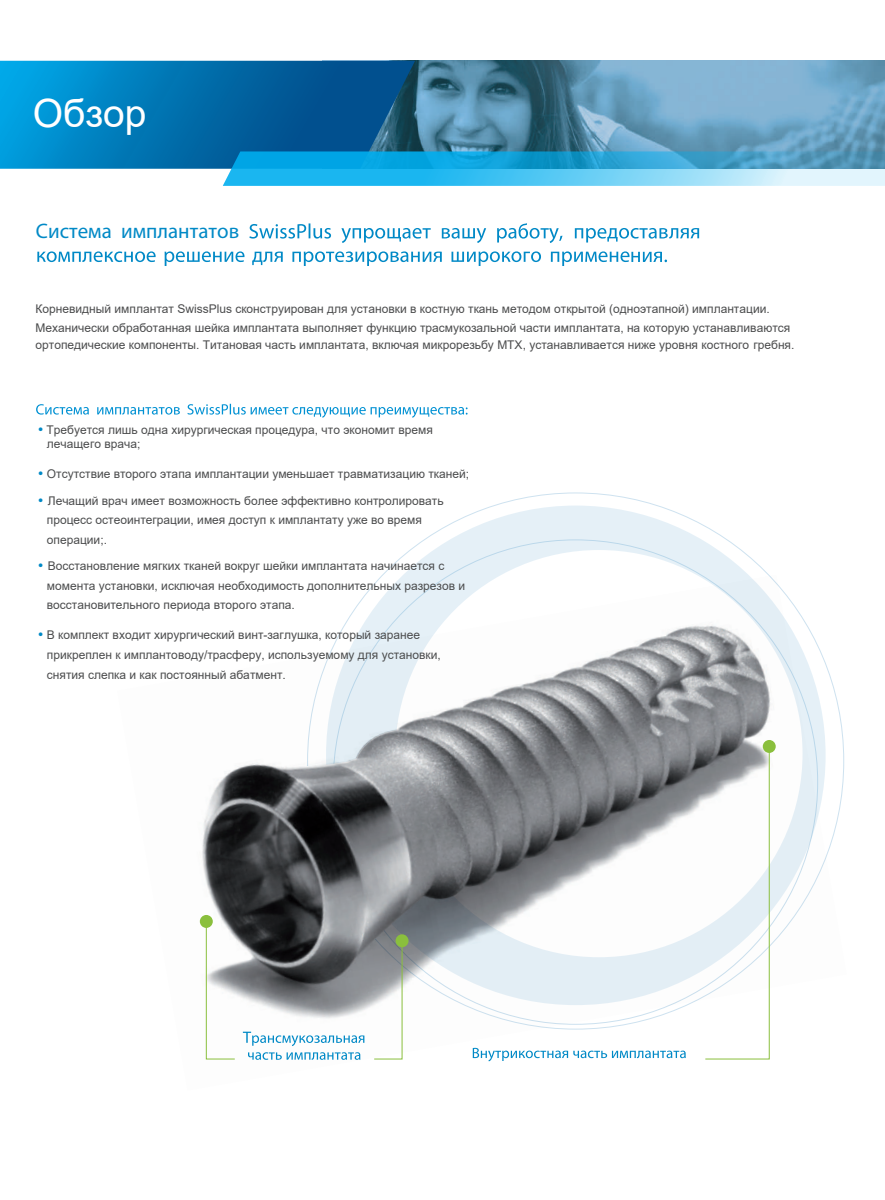
<style>
.page{position:relative;width:885px;height:1200px;background:#fff}
.page>*{position:absolute;margin:0;border:0;box-sizing:border-box;transform-origin:0 0}
.t1{font:39px "Arial";color:#fff}
.t2{font:21px "Myriad Pro";color:#0089c6}
.t3{font:12px/19.2px "Arial";color:#4b4c4d}
.s1{font-family:"Slate Pro";font-size:15px;color:#0089c6}
</style>
<div class="page">
<img style="left:415px;top:61px;width:470px;height:90px">
<svg style="left:0;top:61px;width:415px;height:108px"></svg>
<svg style="left:223px;top:151px;width:662px;height:35px"></svg>
<svg style="left:37px;top:223px;width:662px;height:43px"></svg>
<img style="left:199px;top:662px;width:646px;height:400px">
<svg style="left:326px;top:506px;width:500px;height:499px"></svg>
<div style="left:396px;top:934px;width:13px;height:13px;background:#8abf3d;border-radius:50%"></div>
<svg style="left:373px;top:940px;width:30px;height:120px"></svg>
<div style="left:763px;top:740px;width:13px;height:13px;background:#8abf3d;border-radius:50%"></div>
<svg style="left:705px;top:746px;width:65px;height:314px"></svg>
<div style="left:200px;top:915px;width:13px;height:13px;background:#8abf3d;border-radius:50%"></div>
<svg style="left:206px;top:920px;width:30px;height:140px"></svg>
<svg style="left:243px;top:1032px;width:121px;height:14px"></svg>
<svg style="left:248px;top:1052px;width:112px;height:8px"></svg>
<svg style="left:473px;top:1048px;width:213px;height:13px"></svg>
<svg style="left:36px;top:404px;width:432px;height:14px"></svg>
<h1 class="t1" style="left:33px;top:86px;width:115px">Обзор</h1>
<h2 class="t2" style="left:36px;top:218px;width:205px">Система имплантатов</h2>
<p class="t3" style="left:36px;top:299px;width:756px">Корневидный имплантат SwissPlus сконструирован для установки в костную ткань методом открытой (одноэтапной) имплантации.<br>Механически обработанная шейка имплантата выполняет функцию трасмукозальной части имплантата, на которую устанавливаются</p>
<p class="t3" style="left:36px;top:335px;width:760px">ортопедические компоненты. Титановая часть имплантата, включая микрорезьбу MTX, устанавливается ниже уровня костного гребня.</p>
<p class="t3" style="left:47px;top:423px;width:388px;line-height:14px;text-indent:-10px"><span class="s1">•</span> Требуется лишь одна хирургическая процедура, что экономит время лечащего врача;</p>
<p class="t3" style="left:37px;top:465px;width:434px"><span class="s1">•</span> Отсутствие второго этапа имплантации уменьшает травматизацию тканей;</p>
<p class="t3" style="left:47px;top:491px;width:398px;text-indent:-10px"><span class="s1">•</span> Лечащий врач имеет возможность более эффективно контролировать процесс остеоинтеграции, имея доступ к имплантату уже во время операции;.</p>
<p class="t3" style="left:47px;top:557px;width:420px;text-indent:-10px"><span class="s1">•</span> Восстановление мягких тканей вокруг шейки имплантата начинается с момента установки, исключая необходимость дополнительных разрезов и восстановительного периода второго этапа.</p>
<p class="t3" style="left:47px;top:625px;width:396px;line-height:19.6px;text-indent:-10px"><span class="s1">•</span> В комплект входит хирургический винт-заглушка, который заранее прикреплен к имплантоводу/трасферу, используемому для установки, снятия слепка и как постоянный абатмент.</p>
</div>
